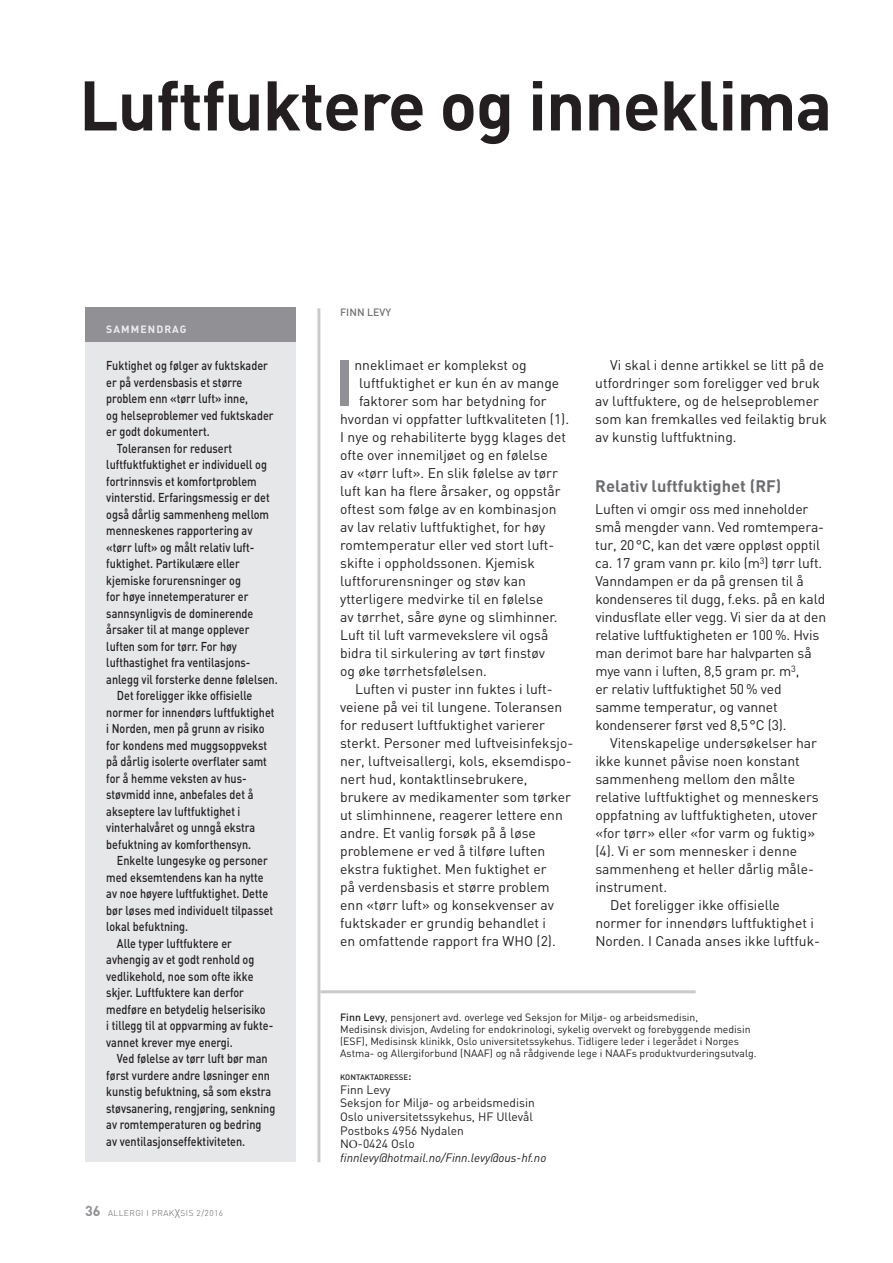
<style>
.page{position:relative;width:893px;height:1263px;background:#fff}
.page>*{position:absolute;margin:0;border:0;box-sizing:border-box;transform-origin:0 0}
.t1{font:700 69px "DIN";letter-spacing:-.015em;color:#231f20}
.t2{font:700 64.5px "DIN";color:#919195}
.t3{font:700 16.5px "DIN";color:#6c6d70}
.t4{font:13.8px/18px "DIN";color:#231f20}
.t5{font:500 12.75px "DIN";color:#231f20;scale:.85 1}
.t6{font:12px/13.6px "DIN";color:#231f20}
.t7{font:10.5px/12px "DIN";color:#231f20}
.t8{font:700 10.5px "DIN";letter-spacing:.1em;color:#ededee}
.t9{font:500 10.5px "DIN";color:#717074}
.t10{font:300 8.4px "DIN";letter-spacing:.05em;color:#636366}
.t11{font:500 7.8px "DIN";color:#231f20}
.s1{font-weight:700;font-size:14.25px;color:#919195}
.s2{font-size:12.6px}
.s3{font-weight:500}
.s4{font-size:11.25px}
.s5{font-family:"Minion Pro"}
.s6{font-style:italic}
</style>
<div class="page">
<hr style="left:317px;top:308px;width:3px;height:854px;background:#c9cacc">
<div style="left:85px;top:308px;width:210px;height:854px;background:#e6e7e9"></div>
<hr style="left:320px;top:990px;width:376px;height:3px;background:#c9cacc">
<div style="left:85px;top:307px;width:210px;height:35px;background:#919195"></div>
<h1 class="t1" style="left:79px;top:60px;width:755px">Luftfuktere og inneklima</h1>
<p class="t8" style="left:106px;top:322px;width:82px">SAMMENDRAG</p>
<p class="t5" style="left:106px;top:357px;width:192px">Fuktighet og følger av fuktskader</p>
<p class="t5" style="left:106px;top:374px;width:162px">er på verdensbasis et større</p>
<p class="t5" style="left:106px;top:390px;width:168px">problem enn «tørr luft» inne,</p>
<p class="t5" style="left:106px;top:407px;width:198px">og helseproblemer ved fuktskader</p>
<p class="t5" style="left:106px;top:423px;width:123px">er godt dokumentert.</p>
<p class="t5" style="left:117px;top:440px;width:137px">Toleransen for redusert</p>
<p class="t5" style="left:106px;top:456px;width:191px">luftfuktfuktighet er individuell og</p>
<p class="t5" style="left:106px;top:473px;width:178px">fortrinnsvis et komfortproblem</p>
<p class="t5" style="left:106px;top:489px;width:194px">vinterstid. Erfaringsmessig er det</p>
<p class="t5" style="left:106px;top:506px;width:193px">også dårlig sammenheng mellom</p>
<p class="t5" style="left:106px;top:522px;width:173px">menneskenes rapportering av</p>
<p class="t5" style="left:106px;top:539px;width:176px">«tørr luft» og målt relativ luft-</p>
<p class="t5" style="left:106px;top:555px;width:159px">fuktighet. Partikulære eller</p>
<p class="t5" style="left:106px;top:572px;width:160px">kjemiske forurensninger og</p>
<p class="t5" style="left:106px;top:588px;width:169px">for høye innetemperaturer er</p>
<p class="t5" style="left:106px;top:605px;width:175px">sannsynligvis de dominerende</p>
<p class="t5" style="left:106px;top:621px;width:170px">årsaker til at mange opplever</p>
<p class="t5" style="left:106px;top:638px;width:155px">luften som for tørr. For høy</p>
<p class="t5" style="left:106px;top:654px;width:171px">lufthastighet fra ventilasjons-</p>
<p class="t5" style="left:106px;top:671px;width:203px">anlegg vil forsterke denne følelsen.</p>
<p class="t5" style="left:117px;top:687px;width:161px">Det foreligger ikke offisielle</p>
<p class="t5" style="left:106px;top:704px;width:199px">normer for innendørs luftfuktighet</p>
<p class="t5" style="left:106px;top:720px;width:188px">i Norden, men på grunn av risiko</p>
<p class="t5" style="left:106px;top:737px;width:191px">for kondens med muggsoppvekst</p>
<p class="t5" style="left:106px;top:753px;width:191px">på dårlig isolerte overflater samt</p>
<p class="t5" style="left:106px;top:770px;width:167px">for å hemme veksten av hus-</p>
<p class="t5" style="left:106px;top:786px;width:175px">støvmidd inne, anbefales det å</p>
<p class="t5" style="left:106px;top:803px;width:159px">akseptere lav luftfuktighet i</p>
<p class="t5" style="left:106px;top:819px;width:177px">vinterhalvåret og unngå ekstra</p>
<p class="t5" style="left:106px;top:836px;width:172px">befuktning av komforthensyn.</p>
<p class="t5" style="left:117px;top:852px;width:179px">Enkelte lungesyke og personer</p>
<p class="t5" style="left:106px;top:869px;width:187px">med eksemtendens kan ha nytte</p>
<p class="t5" style="left:106px;top:885px;width:192px">av noe høyere luftfuktighet. Dette</p>
<p class="t5" style="left:106px;top:902px;width:198px">bør løses med individuelt tilpasset</p>
<p class="t5" style="left:106px;top:918px;width:98px">lokal befuktning.</p>
<p class="t5" style="left:117px;top:935px;width:137px">Alle typer luftfuktere er</p>
<p class="t5" style="left:106px;top:951px;width:176px">avhengig av et godt renhold og</p>
<p class="t5" style="left:106px;top:968px;width:175px">vedlikehold, noe som ofte ikke</p>
<p class="t5" style="left:106px;top:984px;width:164px">skjer. Luftfuktere kan derfor</p>
<p class="t5" style="left:106px;top:1001px;width:189px">medføre en betydelig helserisiko</p>
<p class="t5" style="left:106px;top:1017px;width:198px">i tillegg til at oppvarming av fukte-</p>
<p class="t5" style="left:106px;top:1034px;width:150px">vannet krever mye energi.</p>
<p class="t5" style="left:117px;top:1050px;width:179px">Ved følelse av tørr luft bør man</p>
<p class="t5" style="left:106px;top:1067px;width:194px">først vurdere andre løsninger enn</p>
<p class="t5" style="left:106px;top:1083px;width:195px">kunstig befuktning, så som ekstra</p>
<p class="t5" style="left:106px;top:1100px;width:200px">støvsanering, rengjøring, senkning</p>
<p class="t5" style="left:106px;top:1116px;width:184px">av romtemperaturen og bedring</p>
<p class="t5" style="left:106px;top:1133px;width:165px">av ventilasjonseffektiviteten.</p>
<p class="t10" style="left:85px;top:1208px;width:140px"><span class="s1">36</span> ALLERGI I PRAK<span class="s2">X</span>SIS 2/2016</p>
<p class="t9" style="left:340px;top:306px;width:52px">FINN LEVY</p>
<h2 class="t2" style="left:335px;top:341px;width:21px">I</h2>
<p class="t4" style="left:354px;top:356px;width:174px">nneklimaet er komplekst og</p>
<p class="t4" style="left:359px;top:374px;width:202px">luftfuktighet er kun én av mange</p>
<p class="t4" style="left:359px;top:392px;width:189px">faktorer som har betydning for</p>
<p class="t4" style="left:340px;top:410px;width:231px">hvordan vi oppfatter luftkvaliteten (1).</p>
<p class="t4" style="left:340px;top:428px;width:227px">I nye og rehabiliterte bygg klages det</p>
<p class="t4" style="left:340px;top:446px;width:209px">ofte over innemiljøet og en følelse</p>
<p class="t4" style="left:340px;top:464px;width:219px">av «tørr luft». En slik følelse av tørr</p>
<p class="t4" style="left:340px;top:482px;width:222px">luft kan ha flere årsaker, og oppstår</p>
<p class="t4" style="left:340px;top:500px;width:218px">oftest som følge av en kombinasjon</p>
<p class="t4" style="left:340px;top:518px;width:207px">av lav relativ luftfuktighet, for høy</p>
<p class="t4" style="left:340px;top:536px;width:216px">romtemperatur eller ved stort luft-</p>
<p class="t4" style="left:340px;top:554px;width:196px">skifte i oppholdssonen. Kjemisk</p>
<p class="t4" style="left:340px;top:572px;width:187px">luftforurensninger og støv kan</p>
<p class="t4" style="left:340px;top:590px;width:205px">ytterligere medvirke til en følelse</p>
<p class="t4" style="left:340px;top:608px;width:219px">av tørrhet, såre øyne og slimhinner.</p>
<p class="t4" style="left:340px;top:626px;width:210px">Luft til luft varmevekslere vil også</p>
<p class="t4" style="left:340px;top:644px;width:206px">bidra til sirkulering av tørt finstøv</p>
<p class="t4" style="left:340px;top:662px;width:148px">og øke tørrhetsfølelsen.</p>
<p class="t4" style="left:355px;top:680px;width:199px">Luften vi puster inn fuktes i luft-</p>
<p class="t4" style="left:340px;top:698px;width:224px">veiene på vei til lungene. Toleransen</p>
<p class="t4" style="left:340px;top:716px;width:206px">for redusert luftfuktighet varierer</p>
<p class="t4" style="left:340px;top:734px;width:235px">sterkt. Personer med luftveisinfeksjo-</p>
<p class="t4" style="left:340px;top:752px;width:233px">ner, luftveisallergi, kols, eksemdispo-</p>
<p class="t4" style="left:340px;top:770px;width:189px">nert hud, kontaktlinsebrukere,</p>
<p class="t4" style="left:340px;top:788px;width:232px">brukere av medikamenter som tørker</p>
<p class="t4" style="left:340px;top:806px;width:224px">ut slimhinnene, reagerer lettere enn</p>
<p class="t4" style="left:340px;top:824px;width:197px">andre. Et vanlig forsøk på å løse</p>
<p class="t4" style="left:340px;top:842px;width:207px">problemene er ved å tilføre luften</p>
<p class="t4" style="left:340px;top:860px;width:208px">ekstra fuktighet. Men fuktighet er</p>
<p class="t4" style="left:340px;top:878px;width:211px">på verdensbasis et større problem</p>
<p class="t4" style="left:340px;top:896px;width:215px">enn «tørr luft» og konsekvenser av</p>
<p class="t4" style="left:340px;top:914px;width:207px">fuktskader er grundig behandlet i</p>
<p class="t4" style="left:340px;top:932px;width:217px">en omfattende rapport fra WHO (2).</p>
<p class="t4" style="left:595px;top:356px;width:233px;text-indent:15px">Vi skal i denne artikkel se litt på de utfordringer som foreligger ved bruk av luftfuktere, og de helseproblemer som kan fremkalles ved feilaktig bruk av kunstig luftfuktning.</p>
<p class="t3" style="left:595px;top:475px;width:188px">Relativ luftfuktighet (RF)</p>
<p class="t4" style="left:595px;top:500px;width:232px">Luften vi omgir oss med inneholder små mengder vann. Ved romtempera&shy;tur, 20°C, kan det være oppløst opptil ca. 17 gram vann pr. kilo (m<sup>3</sup>) tørr luft.<br>Vanndampen er da på grensen til å kondenseres til dugg, f.eks. på en kald vindusflate eller vegg. Vi sier da at den relative luftfuktigheten er 100 %. Hvis man derimot bare har halvparten så mye vann i luften, 8,5 gram pr. m<sup>3</sup>,<br>er relativ luftfuktighet 50 % ved samme temperatur, og vannet kondenserer først ved 8,5°C (3).</p>
<p class="t4" style="left:610px;top:734px;width:208px">Vitenskapelige undersøkelser har</p>
<p class="t4" style="left:595px;top:752px;width:206px">ikke kunnet påvise noen konstant</p>
<p class="t4" style="left:595px;top:770px;width:201px">sammenheng mellom den målte</p>
<p class="t4" style="left:595px;top:788px;width:225px">relative luftfuktighet og menneskers</p>
<p class="t4" style="left:595px;top:806px;width:224px">oppfatning av luftfuktigheten, utover</p>
<p class="t4" style="left:595px;top:824px;width:221px">«for tørr» eller «for varm og fuktig»</p>
<p class="t4" style="left:595px;top:842px;width:203px">(4). Vi er som mennesker i denne</p>
<p class="t4" style="left:595px;top:860px;width:220px">sammenheng et heller dårlig måle-</p>
<p class="t4" style="left:595px;top:878px;width:73px">instrument.</p>
<p class="t4" style="left:610px;top:896px;width:171px">Det foreligger ikke offisielle</p>
<p class="t4" style="left:595px;top:914px;width:220px">normer for innendørs luftfuktighet i</p>
<p class="t4" style="left:595px;top:932px;width:226px">Norden. I Canada anses ikke luftfuk-</p>
<p class="t7" style="left:340px;top:1011px;width:418px"><span class="s3">Finn Levy</span>, pensjonert avd. overlege ved Seksjon for Miljø- og arbeidsmedisin,<br>Medisinsk divisjon, Avdeling for endokrinologi, sykelig overvekt og forebyggende medisin (ESF), Medisinsk klinikk, Oslo universitetssykehus. Tidligere leder i legerådet i Norges Astma- og Allergiforbund (NAAF) og nå rådgivende lege i NAAFs produktvurderingsutvalg.</p>
<p class="t11" style="left:340px;top:1072px;width:73px">KONTAKTADRESSE<span class="s4">:</span></p>
<p class="t6" style="left:340px;top:1082px;width:208px">Finn Levy<br>Seksjon for Miljø- og arbeidsmedisin<br>Oslo universitetssykehus, HF Ullevål<br>Postboks 4956 Nydalen<br>N<span class="s5">O</span>-0424 Oslo <span class="s6">finnlevy@hotmail.no/Finn.levy@ous-hf.no</span></p>
</div>
